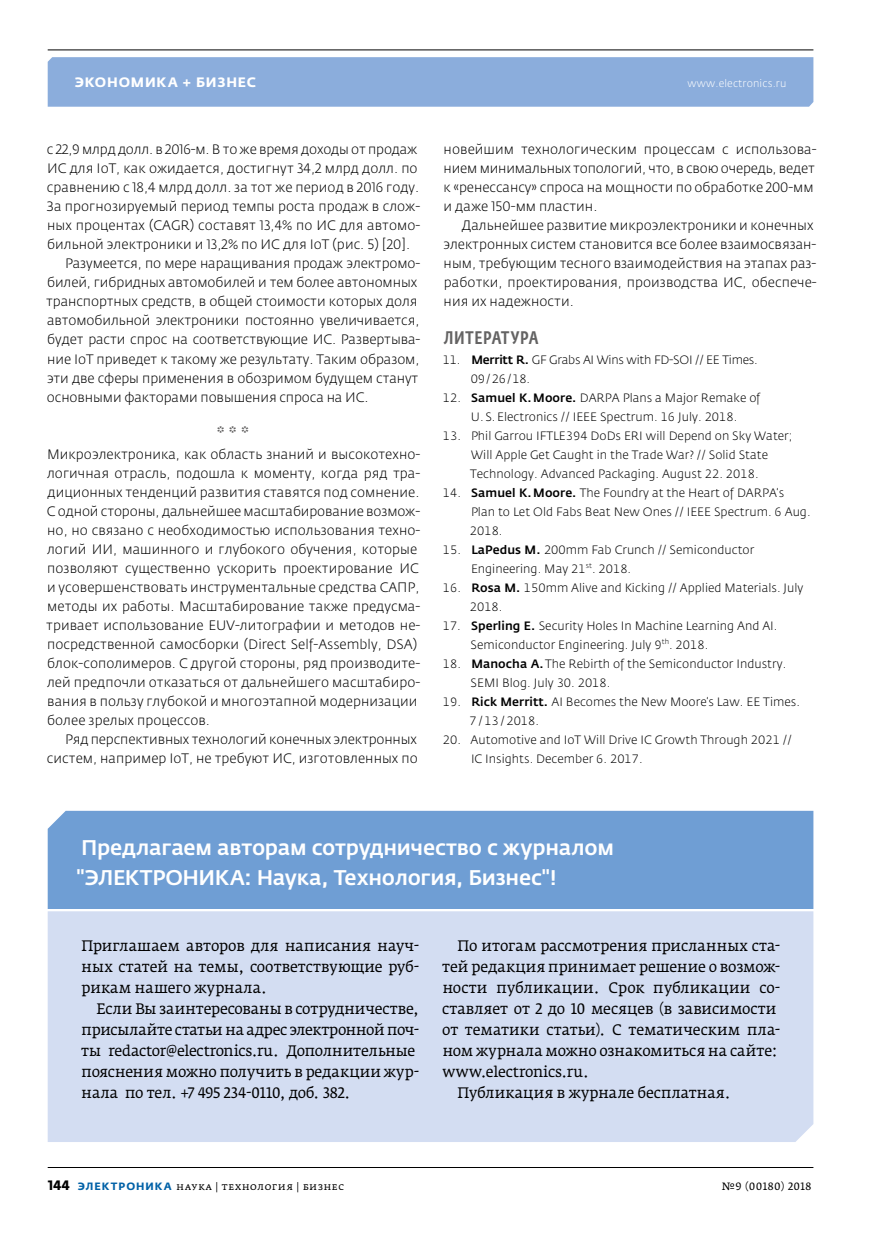
<style>
.page{position:relative;width:881px;height:1234px;background:#fff}
.page>*{position:absolute;margin:0;border:0;box-sizing:border-box;transform-origin:0 0}
.t1{font:500 21px/30px "Fedra Sans Pro";letter-spacing:-.01em;color:#fff}
.t2{font:500 18px "Fedra Sans Cond Pro";color:#646363}
.t3{font:15px/21px "Fedra Serif A Pro";letter-spacing:-.005em;color:#000;text-align:justify;scale:.96 1}
.t4{font:300 13.5px/19px "Fedra Sans Pro";letter-spacing:.005em;color:#000}
.t5{font:700 13.5px "Fedra Sans Alt Pro";letter-spacing:.06em;color:#fff}
.t6{font:300 12px/19px "Fedra Sans Pro";letter-spacing:.005em;color:#000}
.t7{font:300 12px/19px "Fedra Sans Pro";letter-spacing:-.015em;color:#000}
.t8{font:10.5px "Fedra Serif A Pro";letter-spacing:.03em;color:#000}
.t9{font:300 10.5px "Fedra Sans Pro";letter-spacing:.015em;color:#fff}
.s1{font-weight:500}
.s2{font-family:"Fedra Sans Pro";font-weight:700;font-size:13.5px}
.s3{font-family:"Fedra Sans Alt Pro";font-weight:700;color:#0061a7}
</style>
<div class="page">
<div style="left:48px;top:57px;width:765px;height:50px;background:#8baddc"></div>
<hr style="left:48px;top:49px;width:765px;height:1px;background:#000">
<hr style="left:48px;top:1166px;width:765px;height:1px;background:#000">
<div style="left:48px;top:810px;width:765px;height:98px;background:#6f9ed4"></div>
<div style="left:48px;top:911px;width:765px;height:230px;background:#d3ddf2"></div>
<p class="t5" style="left:75px;top:74px;width:183px">Экономика + Бизнес</p>
<p class="t9" style="left:687px;top:77px;width:100px">www.electronics.ru</p>
<p class="t4" style="left:47px;top:140px;width:372px">с 22,9 млрд долл. в 2016-м. В то же время доходы от продаж</p>
<p class="t4" style="left:47px;top:159px;width:372px">ИС для IoT, как ожидается, достигнут 34,2 млрд долл. по</p>
<p class="t4" style="left:47px;top:178px;width:374px">сравнению с 18,4 млрд долл. за тот же период в 2016 году.</p>
<p class="t4" style="left:47px;top:197px;width:375px">За прогнозируемый период темпы роста продаж в слож-</p>
<p class="t4" style="left:47px;top:216px;width:374px">ных процентах (CAGR) составят 13,4% по ИС для автомо-</p>
<p class="t4" style="left:47px;top:235px;width:364px">бильной электроники и 13,2% по ИС для IoT (рис. 5) [20].</p>
<p class="t4" style="left:65px;top:254px;width:356px">Разумеется, по мере наращивания продаж электромо-</p>
<p class="t4" style="left:47px;top:273px;width:371px">билей, гибридных автомобилей и тем более автономных</p>
<p class="t4" style="left:46px;top:292px;width:372px">транспортных средств, в общей стоимости которых доля</p>
<p class="t4" style="left:47px;top:311px;width:373px">автомобильной электроники постоянно увеличивается,</p>
<p class="t4" style="left:47px;top:330px;width:374px">будет расти спрос на соответствующие ИС. Развертыва-</p>
<p class="t4" style="left:47px;top:349px;width:373px">ние IoT приведет к такому же результату. Таким образом,</p>
<p class="t4" style="left:47px;top:368px;width:373px">эти две сферы применения в обозримом будущем станут</p>
<p class="t4" style="left:47px;top:387px;width:323px">основными факторами повышения спроса на ИС.</p>
<h2 class="t2" style="left:217px;top:422px;width:33px">* * *</h2>
<p class="t4" style="left:46px;top:444px;width:375px">Микроэлектроника, как область знаний и высокотехно&shy;логичная отрасль, подошла к моменту, когда ряд тра&shy;диционных тенденций развития ставятся под сомнение.<br>С одной стороны, дальнейшее масштабирование возмож&shy;но, но связано с необходимостью использования техно&shy;логий ИИ, машинного и глубокого обучения, которые позволяют существенно ускорить проектирование ИС и усовершенствовать инструментальные средства САПР, методы их работы. Масштабирование также предусма&shy;тривает использование EUV-литографии и методов не&shy;посредственной самосборки (Direct Self-Assembly, DSA) блок-сополимеров. C другой стороны, ряд производите&shy;лей предпочли отказаться от дальнейшего масштабиро&shy;вания в пользу глубокой и многоэтапной модернизации более зрелых процессов.</p>
<p class="t4" style="left:47px;top:729px;width:372px;text-align:right">Ряд перспективных технологий конечных электронных систем, например IoT, не требуют ИС, изготовленных по</p>
<p class="t4" style="left:443px;top:140px;width:374px">новейшим технологическим процессам с использова&shy;нием минимальных топологий, что, в свою очередь, ведет к «ренессансу» спроса на мощности по обработке 200-мм и даже 150-мм пластин.</p>
<p class="t4" style="left:443px;top:216px;width:374px;text-indent:18px">Дальнейшее развитие микроэлектроники и конечных электронных систем становится все более взаимосвязан&shy;ным, требующим тесного взаимодействия на этапах раз&shy;работки, проектирования, производства ИС, обеспече&shy;ния их надежности.</p>
<h2 class="t2" style="left:443px;top:327px;width:11px">ЛИТЕРАТУРА</h2>
<p class="t7" style="left:470px;top:350px;width:288px;text-indent:-28px">11. <span class="s1">Merritt R.</span> GF Grabs AI Wins with FD-SOI // EE Times.<br>09/26/18.</p>
<p class="t6" style="left:442px;top:388px;width:319px;text-align:center">12. <span class="s1">Samuel K.Moore.</span> DARPA Plans a Major Remake of<br>U.S.Electronics // IEEE Spectrum. 16 July. 2018.</p>
<p class="t6" style="left:442px;top:426px;width:351px;text-align:center">13. Phil Garrou IFTLE394 DoDs ERI will Depend on Sky Water;<br>Will Apple Get Caught in the Trade War? // Solid State<br>Technology. Advanced Packaging. August 22. 2018.</p>
<p class="t6" style="left:469px;top:483px;width:342px;text-indent:-27px">14. <span class="s1">Samuel K.Moore.</span> The Foundry at the Heart of DARPA‘s<br>Plan to Let Old Fabs Beat New Ones // IEEE Spectrum. 6 Aug.<br>2018.</p>
<p class="t6" style="left:471px;top:540px;width:284px;text-indent:-28px">15. <span class="s1">LaPedus M.</span> 200mm Fab Crunch // Semiconductor<br>Engineering. May 21<sup>st</sup>. 2018.</p>
<p class="t6" style="left:469px;top:578px;width:335px;text-indent:-27px">16. <span class="s1">Rosa M.</span> 150mm Alive and Kicking // Applied Materials. July<br>2018.</p>
<p class="t6" style="left:470px;top:616px;width:308px;text-indent:-28px">17. <span class="s1">Sperling E.</span> Security Holes In Machine Learning And AI.<br>Semiconductor Engineering. July 9<sup>th</sup>. 2018.</p>
<p class="t6" style="left:470px;top:654px;width:317px;text-indent:-28px">18. <span class="s1">Manocha A.</span>The Rebirth of the Semiconductor Industry.<br>SEMI Blog. July 30. 2018.</p>
<p class="t6" style="left:469px;top:692px;width:332px;text-indent:-27px">19. <span class="s1">Rick Merritt.</span> AI Becomes the New Moore‘s Law. EE Times.<br>7/13/2018.</p>
<p class="t6" style="left:471px;top:730px;width:322px;text-indent:-28px">20. Automotive and IoT Will Drive IC Growth Through 2021 //<br>IC Insights. December 6. 2017.</p>
<h1 class="t1" style="left:77px;top:832px;width:538px">Предлагаем авторам сотрудничество с журналом "ЭЛЕКТРОНИКА: Наука, Технология, Бизнес"!</h1>
<p class="t3" style="left:81px;top:935px;width:353px">Приглашаем авторов для написания науч&shy;ных статей на темы, соответствующие руб&shy;рикам нашего журнала.</p>
<p class="t3" style="left:81px;top:998px;width:353px;text-align:left;text-indent:15px">Если Вы заинтересованы в сотрудничестве, присылайте статьи на адрес электронной поч&shy;ты redactor@electronics.ru. Дополнительные пояснения можно получить в редакции жур&shy;нала по тел. +7 495 234-0110, доб. 382.</p>
<p class="t3" style="left:457px;top:935px;width:337px">По итогам рассмотрения присланных ста-</p>
<p class="t3" style="left:442px;top:956px;width:353px">тей редакция принимает решение о возмож-</p>
<p class="t3" style="left:442px;top:977px;width:353px">ности публикации. Срок публикации со-</p>
<p class="t3" style="left:442px;top:998px;width:349px">ставляет от 2 до 10 месяцев (в зависимости</p>
<p class="t3" style="left:442px;top:1019px;width:354px">от тематики статьи). С тематическим пла-</p>
<p class="t3" style="left:442px;top:1040px;width:350px">ном журнала можно ознакомиться на сайте:</p>
<p class="t3" style="left:442px;top:1061px;width:154px">www.electronics.ru.</p>
<p class="t3" style="left:457px;top:1082px;width:286px">Публикация в журнале бесплатная.</p>
<p class="t8" style="left:48px;top:1179px;width:298px"><span class="s2">144</span> <span class="s3">ЭЛЕКТРОНИКА</span> наука | технология | бизнес</p>
<p class="t8" style="left:721px;top:1179px;width:91px">№9 (00180) 2018</p>
</div>
